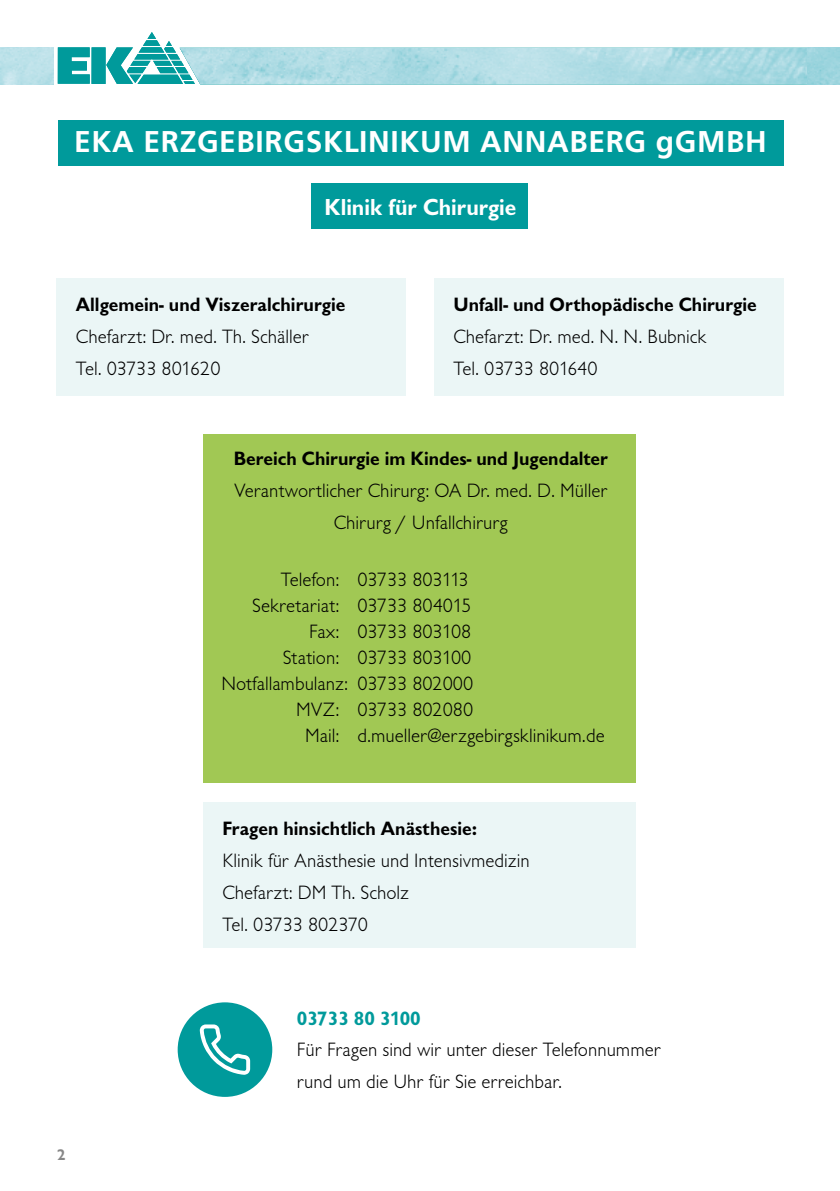
<style>
.page{position:relative;width:840px;height:1191px;background:#fff}
.page>*{position:absolute;margin:0;border:0;box-sizing:border-box;transform-origin:0 0}
.t1{font:700 30px "Frutiger";letter-spacing:.02em;color:#fff}
.t2{font:700 24px "Giltus T";color:#fff}
.t3{font:300 20px/32px "Giltus T";color:#000}
.t4{font:700 20px "Giltus T";color:#000}
.t5{font:700 20px "Giltus T";color:#009a9b}
.t6{font:700 16px "Giltus T";color:#878787}
</style>
<div class="page">
<div style="left:57px;top:278px;width:348px;height:118px;background:#ebf6f6"></div>
<div style="left:203px;top:802px;width:432px;height:145px;background:#ebf6f6"></div>
<div style="left:203px;top:434px;width:432px;height:349px;background:#a1c854"></div>
<div style="left:434px;top:278px;width:348px;height:118px;background:#ebf6f6"></div>
<div style="left:58px;top:120px;width:724px;height:45px;background:#009a9b"></div>
<div style="left:311px;top:183px;width:216px;height:45px;background:#009a9b"></div>
<div style="left:177px;top:1002px;width:95px;height:94px;background:#009a9b;border-radius:50%"></div>
<svg style="left:200px;top:1024px;width:50px;height:50px"></svg>
<svg style="left:58px;top:47px;width:32px;height:37px"></svg>
<div style="left:91px;top:47px;width:14px;height:37px;background:#009a9b"></div>
<svg style="left:106px;top:32px;width:700px;height:52px"></svg>
<div style="left:0;top:48px;width:54px;height:36px;background:#bde2e9"></div>
<div style="left:806px;top:48px;width:33px;height:36px;background:#9bd4dd"></div>
<h1 class="t1" style="left:74px;top:124px;width:693px">EKA ERZGEBIRGSKLINIKUM ANNABERG gGMBH</h1>
<p class="t2" style="left:324px;top:193px;width:193px">Klinik für Chirurgie</p>
<p class="t4" style="left:76px;top:293px;width:271px">Allgemein- und Viszeralchirurgie</p>
<p class="t3" style="left:76px;top:320px;width:234px">Chefarzt: Dr. med. Th. Schäller<br>Tel. 03733 801620</p>
<p class="t4" style="left:453px;top:293px;width:304px">Unfall- und Orthopädische Chirurgie</p>
<p class="t3" style="left:453px;top:320px;width:255px">Chefarzt: Dr. med. N. N. Bubnick<br>Tel. 03733 801640</p>
<p class="t4" style="left:233px;top:447px;width:375px">Bereich Chirurgie im Kindes- und Jugendalter</p>
<p class="t3" style="left:234px;top:474px;width:375px;text-align:center">Verantwortlicher Chirurg: OA Dr. med. D. Müller<br>Chirurg / Unfallchirurg</p>
<p class="t3" style="left:280px;top:563px;width:189px">Telefon: 03733 803113</p>
<p class="t3" style="left:252px;top:589px;width:220px">Sekretariat: 03733 804015</p>
<p class="t3" style="left:309px;top:615px;width:164px">Fax: 03733 803108</p>
<p class="t3" style="left:283px;top:641px;width:190px">Station: 03733 803100</p>
<p class="t3" style="left:221px;top:667px;width:253px">Notfallambulanz: 03733 802000</p>
<p class="t3" style="left:296px;top:693px;width:178px">MVZ: 03733 802080</p>
<p class="t3" style="left:305px;top:719px;width:301px">Mail: d.mueller@erzgebirgsklinikum.de</p>
<p class="t4" style="left:222px;top:816px;width:256px">Fragen hinsichtlich Anästhesie:</p>
<p class="t3" style="left:222px;top:844px;width:309px">Klinik für Anästhesie und Intensivmedizin<br>Chefarzt: DM Th. Scholz<br>Tel. 03733 802370</p>
<p class="t6" style="left:57px;top:1145px;width:10px">2</p>
<p class="t5" style="left:297px;top:1006px;width:125px">03733 80 3100</p>
<p class="t3" style="left:297px;top:1033px;width:365px">Für Fragen sind wir unter dieser Telefonnummer rund um die Uhr für Sie erreichbar.</p>
</div>
